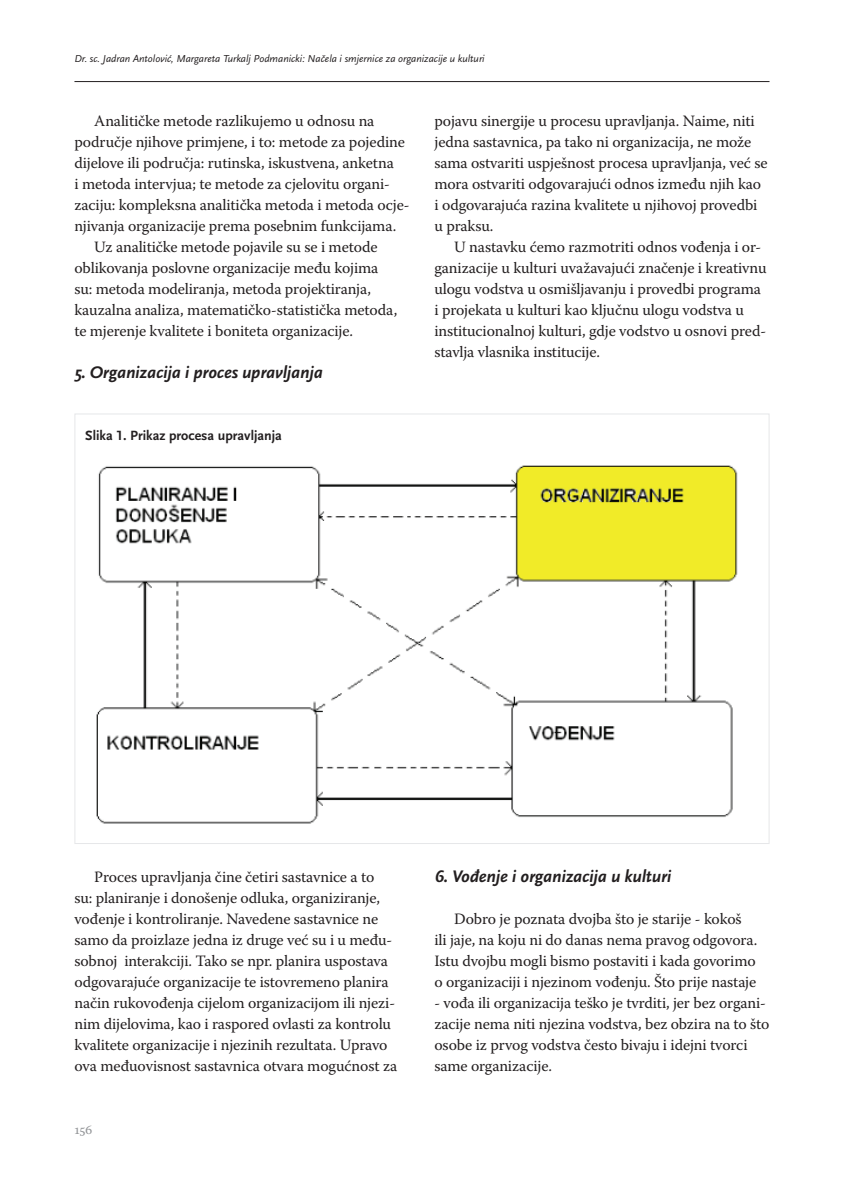
<style>
.page{position:relative;width:844px;height:1191px;background:#fff}
.page>*{position:absolute;margin:0;border:0;box-sizing:border-box;transform-origin:0 0}
.t1{font:italic 700 17.5px "Scala Sans Pro";letter-spacing:-.01em;color:#231f20}
.t2{font:15.75px/21px "Warnock Pro";letter-spacing:-.01em;color:#231f20}
.t3{font:700 14px "Scala Sans Pro";color:#231f20}
.t4{font:14px "Warnock Pro";color:#939598}
.t5{font:italic 10.5px "Scala Sans Pro";color:#231f20}
</style>
<div class="page">
<hr style="left:74px;top:81px;width:695px;height:1px;background:#231f20">
<img style="left:96px;top:465px;width:642px;height:359px">
<p class="t5" style="left:74px;top:53px;width:411px">Dr. sc. Jadran Antolović, Margareta Turkalj Podmanicki: Načela i smjernice za organizacije u kulturi</p>
<p class="t2" style="left:94px;top:110px;width:281px">Analitičke metode razlikujemo u odnosu na</p>
<p class="t2" style="left:74px;top:131px;width:332px">područje njihove primjene, i to: metode za pojedine</p>
<p class="t2" style="left:74px;top:152px;width:321px">dijelove ili područja: rutinska, iskustvena, anketna</p>
<p class="t2" style="left:74px;top:173px;width:317px">i metoda intervjua; te metode za cjelovitu organi-</p>
<p class="t2" style="left:74px;top:194px;width:336px">zaciju: kompleksna analitička metoda i metoda ocje-</p>
<p class="t2" style="left:74px;top:215px;width:323px">njivanja organizacije prema posebnim funkcijama.</p>
<p class="t2" style="left:94px;top:236px;width:285px">Uz analitičke metode pojavile su se i metode</p>
<p class="t2" style="left:74px;top:257px;width:305px">oblikovanja poslovne organizacije među kojima</p>
<p class="t2" style="left:74px;top:278px;width:298px">su: metoda modeliranja, metoda projektiranja,</p>
<p class="t2" style="left:74px;top:299px;width:324px">kauzalna analiza, matematičko-statistička metoda,</p>
<p class="t2" style="left:74px;top:320px;width:280px">te mjerenje kvalitete i boniteta organizacije.</p>
<p class="t1" style="left:74px;top:362px;width:250px">5. Organizacija i proces upravljanja</p>
<p class="t3" style="left:85px;top:427px;width:198px">Slika 1. Prikaz procesa upravljanja</p>
<p class="t2" style="left:434px;top:110px;width:335px">pojavu sinergije u procesu upravljanja. Naime, niti jedna sastavnica, pa tako ni organizacija, ne može sama ostvariti uspješnost procesa upravljanja, već se mora ostvariti odgovarajući odnos između njih kao i odgovarajuća razina kvalitete u njihovoj provedbi u praksu.</p>
<p class="t2" style="left:434px;top:236px;width:333px;text-indent:20px">U nastavku ćemo razmotriti odnos vođenja i or&shy;ganizacije u kulturi uvažavajući značenje i kreativnu ulogu vodstva u osmišljavanju i provedbi programa i projekata u kulturi kao ključnu ulogu vodstva u institucionalnoj kulturi, gdje vodstvo u osnovi pred&shy;stavlja vlasnika institucije.</p>
<p class="t2" style="left:74px;top:866px;width:324px;text-indent:20px">Proces upravljanja čine četiri sastavnice a to<br>su: planiranje i donošenje odluka, organiziranje, vođenje i kontroliranje. Navedene sastavnice ne samo da proizlaze jedna iz druge već su i u među&shy;sobnoj interakciji. Tako se npr. planira uspostava odgovarajuće organizacije te istovremeno planira način rukovođenja cijelom organizacijom ili njezi&shy;nim dijelovima, kao i raspored ovlasti za kontrolu kvalitete organizacije i njezinih rezultata. Upravo ova međuovisnost sastavnica otvara mogućnost za</p>
<p class="t4" style="left:74px;top:1121px;width:20px">156</p>
<p class="t1" style="left:434px;top:866px;width:238px">6. Vođenje i organizacija u kulturi</p>
<p class="t2" style="left:434px;top:908px;width:324px;text-align:center">Dobro je poznata dvojba što je starije - kokoš<br>ili jaje, na koju ni do danas nema pravog odgovora.<br>Istu dvojbu mogli bismo postaviti i kada govorimo o organizaciji i njezinom vođenju. Što prije nastaje</p>
<p class="t2" style="left:434px;top:992px;width:336px">- vođa ili organizacija teško je tvrditi, jer bez organi&shy;zacije nema niti njezina vodstva, bez obzira na to što osobe iz prvog vodstva često bivaju i idejni tvorci same organizacije.</p>
</div>
